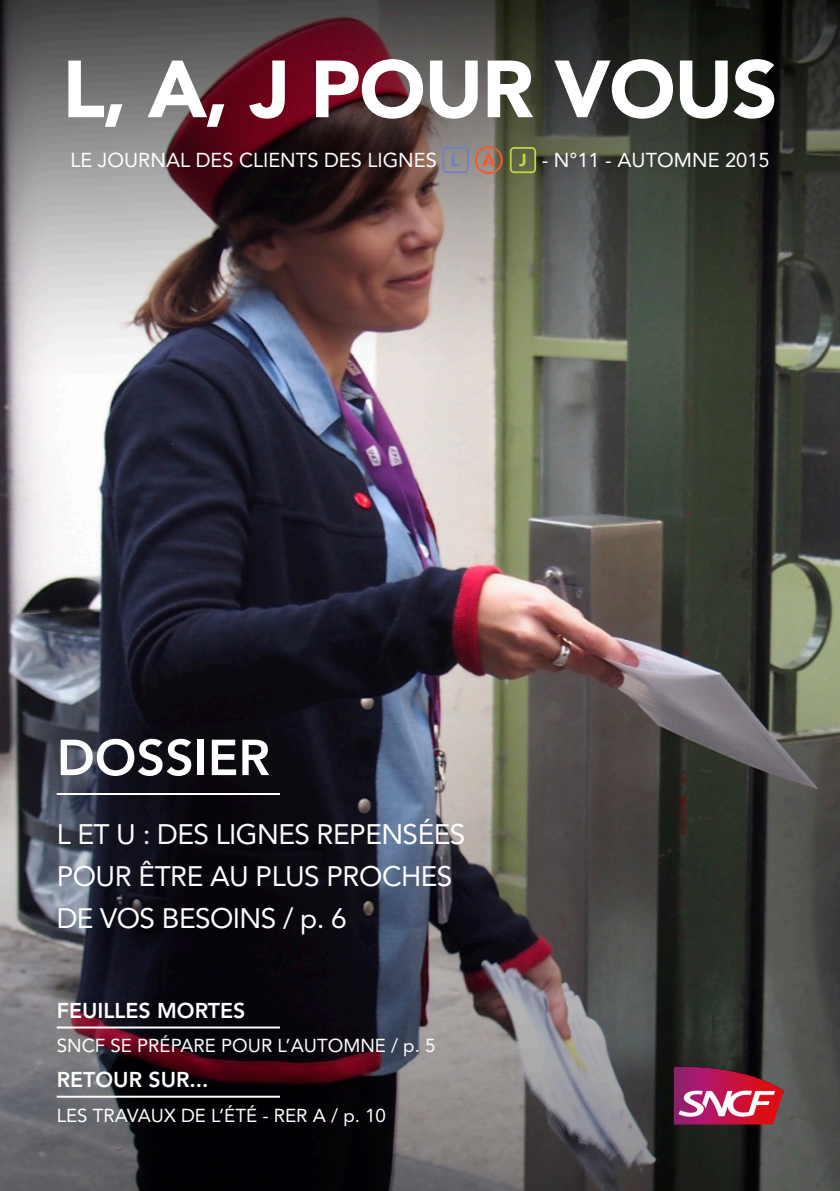
<style>
.page{position:relative;width:840px;height:1191px;background:#fff}
.page>*{position:absolute;margin:0;border:0;box-sizing:border-box;transform-origin:0 0}
.titre_journal{font:900 80px "Avenir LT Std";letter-spacing:-.02em;color:#fff}
.titre_article{font:800 50px "Avenir LT Std";color:#fff}
.titre_article-2{font:28px/42px "Avenir LT Std";letter-spacing:-.02em;color:#fff}
.titre_article-3{font:800 21.4px "Avenir LT Std";color:#fff}
.t1{font:20px "Avenir LT Std";color:#fff}
.titre_article-4{font:18.6px "Avenir LT Std";color:#fff}
</style>
<div class="page">
<img style="left:0;top:0;width:839px;height:1191px">
<img style="left:673px;top:1066px;width:109px;height:58px">
<hr style="left:57px;top:793px;width:223px;height:2px;background:#fff">
<hr style="left:57px;top:1026px;width:223px;height:2px;background:#fff">
<hr style="left:57px;top:1095px;width:223px;height:2px;background:#fff">
<svg style="left:474px;top:146px;width:28px;height:28px"></svg>
<svg style="left:509px;top:147px;width:27px;height:26px"></svg>
<svg style="left:442px;top:147px;width:26px;height:26px"></svg>
<p class="titre_journal" style="left:62px;top:41px;width:716px">L, A, J POUR VOUS</p>
<p class="t1" style="left:70px;top:149px;width:368px">LE JOURNAL DES CLIENTS DES LIGNES</p>
<p class="t1" style="left:541px;top:149px;width:229px">- N°11 - AUTOMNE 2015</p>
<p class="titre_article" style="left:57px;top:728px;width:214px">DOSSIER</p>
<p class="titre_article-2" style="left:57px;top:813px;width:410px">L ET U : DES LIGNES REPENSÉES<br>POUR ÊTRE AU PLUS PROCHES<br>DE VOS BESOINS / p. 6</p>
<p class="titre_article-3" style="left:57px;top:997px;width:190px">FEUILLES MORTES</p>
<p class="titre_article-4" style="left:57px;top:1035px;width:380px">SNCF SE PRÉPARE POUR L’AUTOMNE / p. 5</p>
<p class="titre_article-3" style="left:57px;top:1067px;width:153px">RETOUR SUR...</p>
<p class="titre_article-4" style="left:57px;top:1104px;width:330px">LES TRAVAUX DE L’ÉTÉ - RER A / p. 10</p>
</div>
